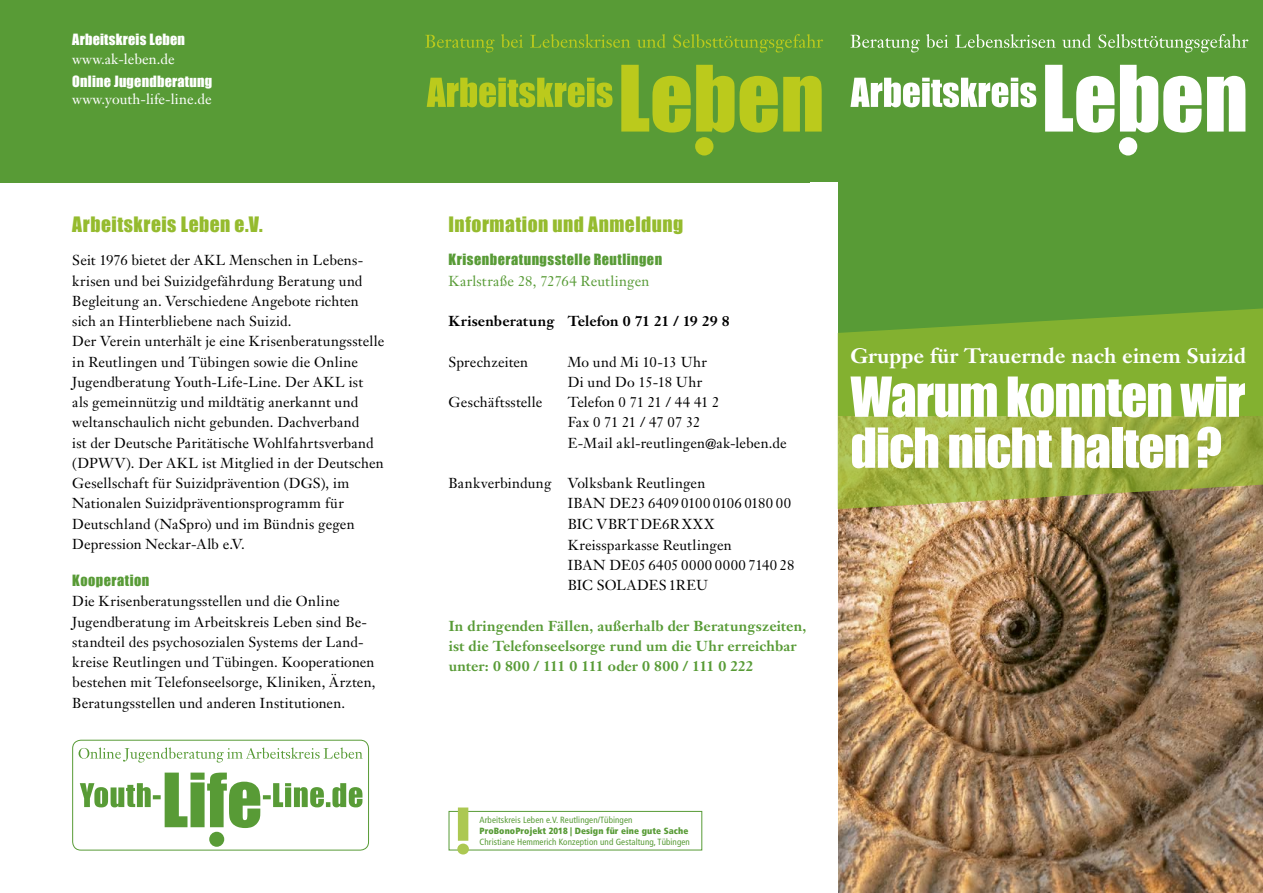
<style>
.page{position:relative;width:1263px;height:893px;background:#fff}
.page>*{position:absolute;margin:0;border:0;box-sizing:border-box;transform-origin:0 0}
.t1{font:51px/51px "Impact";letter-spacing:-.02em;color:#fff}
.t2{font:700 20.7px "Janson Text";letter-spacing:.005em;color:#fff}
.t3{font:19.5px "Impact";letter-spacing:.025em;color:#95bb2e}
.t4{font:14.25px/20.2px "Janson Text";letter-spacing:.01em;color:#000}
.t5{font:700 14.25px/20.2px "Janson Text";letter-spacing:.01em;color:#589b36}
.t6{font:14.25px "Impact";letter-spacing:.03em;color:#589b36}
.t7{font:14.25px "Impact";letter-spacing:.015em;color:#fff}
.t8{font:14.25px "Janson Text";letter-spacing:.005em;color:#fff}
.t9{font:700 14.25px "Janson Text";letter-spacing:.005em;color:#000}
.t10{font:14.25px "Janson Text";letter-spacing:.01em;color:#589b36}
.t11{font:condensed 9px "Frutiger";letter-spacing:.01em;color:#589b36}
.t12{font:900 condensed 9px "Frutiger";letter-spacing:.01em;color:#589b36}
</style>
<div class="page">
<div style="left:0;top:0;width:1263px;height:183px;background:#589b36"></div>
<div style="left:838px;top:0;width:425px;height:417px;background:#589b36"></div>
<img style="left:838px;top:509px;width:425px;height:384px">
<svg style="left:850px;top:65px;width:395px;height:91px"></svg>
<svg style="left:850px;top:34px;width:398px;height:18px"></svg>
<svg style="left:427px;top:65px;width:395px;height:91px"></svg>
<svg style="left:425px;top:34px;width:398px;height:18px"></svg>
<svg style="left:838px;top:308px;width:425px;height:201px;background:#8dac3a"></svg>
<div style="left:72px;top:740px;width:297px;height:110px;border:1px solid #589b36;border-radius:8px"></div>
<svg style="left:80px;top:773px;width:282px;height:74px"></svg>
<svg style="left:79px;top:747px;width:284px;height:15px"></svg>
<div style="left:449px;top:811px;width:253px;height:39px;border:1px solid #589b36"></div>
<svg style="left:457px;top:807px;width:12px;height:47px"></svg>
<p class="t7" style="left:72px;top:29px;width:114px">Arbeitskreis Leben</p>
<p class="t8" style="left:72px;top:50px;width:104px">www.ak-leben.de</p>
<p class="t7" style="left:72px;top:70px;width:141px">Online Jugendberatung</p>
<p class="t8" style="left:72px;top:90px;width:141px">www.youth-life-line.de</p>
<h3 class="t3" style="left:72px;top:209px;width:192px">Arbeitskreis Leben e.V.</h3>
<p class="t4" style="left:72px;top:250px;width:314px">Seit 1976 bietet der AKL Menschen in Lebens&shy;krisen und bei Suizidgefährdung Beratung und Begleitung an. Verschiedene Angebote richten sich an Hinterbliebene nach Suizid.<br>Der Verein unterhält je eine Krisenberatungsstelle in Reutlingen und Tübingen sowie die Online Jugendberatung Youth-Life-Line. Der AKL ist<br>als gemeinnützig und mildtätig anerkannt und weltanschaulich nicht gebunden. Dachverband<br>ist der Deutsche Paritätische Wohlfahrtsverband (DPWV). Der AKL ist Mitglied in der Deutschen Gesellschaft für Suizidprävention (DGS), im Nationalen Suizidpräventionsprogramm für Deutschland (NaSpro) und im Bündnis gegen Depression Neckar-Alb e.V.</p>
<p class="t6" style="left:72px;top:569px;width:78px">Kooperation</p>
<p class="t4" style="left:72px;top:591px;width:305px">Die Krisenberatungsstellen und die Online Jugendberatung im Arbeitskreis Leben sind Be&shy;standteil des psychosozialen Systems der Land&shy;kreise Reutlingen und Tübingen. Kooperationen bestehen mit Telefonseelsorge, Kliniken, Ärzten, Beratungsstellen und anderen Institutionen.</p>
<h3 class="t3" style="left:449px;top:209px;width:236px">Information und Anmeldung</h3>
<p class="t6" style="left:449px;top:249px;width:215px">Krisenberatungsstelle Reutlingen</p>
<p class="t10" style="left:449px;top:272px;width:202px">Karlstraße 28, 72764 Reutlingen</p>
<p class="t9" style="left:449px;top:312px;width:282px">Krisenberatung Telefon 0 71 21 / 19 29 8</p>
<p class="t4" style="left:449px;top:351px;width:81px">Sprechzeiten</p>
<p class="t4" style="left:568px;top:351px;width:141px">Mo und Mi 10-13 Uhr<br>Di und Do 15-18 Uhr</p>
<p class="t4" style="left:449px;top:392px;width:95px">Geschäftsstelle</p>
<p class="t4" style="left:568px;top:392px;width:221px">Telefon 0 71 21 / 44 41 2<br>Fax 0 71 21 / 47 07 32<br>E-Mail akl-reutlingen@ak-leben.de</p>
<p class="t4" style="left:568px;top:473px;width:228px;text-indent:-119px">Bankverbindung Volksbank Reutlingen<br>IBAN DE23 6409 0100 0106 0180 00<br>BIC VBRTDE6RXXX<br>Kreissparkasse Reutlingen<br>IBAN DE05 6405 0000 0000 7140 28<br>BIC SOLADES1REU</p>
<p class="t5" style="left:449px;top:615px;width:359px">In dringenden Fällen, außerhalb der Beratungszeiten, ist die Telefonseelsorge rund um die Uhr erreichbar unter: 0 800 / 111 0 111 oder 0 800 / 111 0 222</p>
<h2 class="t2" style="left:850px;top:342px;width:397px">Gruppe für Trauernde nach einem Suizid</h2>
<h1 class="t1" style="left:850px;top:370px;width:396px">Warum konnten wir dich nicht halten?</h1>
<p class="t11" style="left:480px;top:815px;width:154px">Arbeitskreis Leben e.V. Reutlingen/Tübingen</p>
<p class="t12" style="left:480px;top:825px;width:210px">ProBonoProjekt 2018 | Design für eine gute Sache</p>
<p class="t11" style="left:480px;top:836px;width:212px">Christiane Hemmerich Konzeption und Gestaltung, Tübingen</p>
</div>
